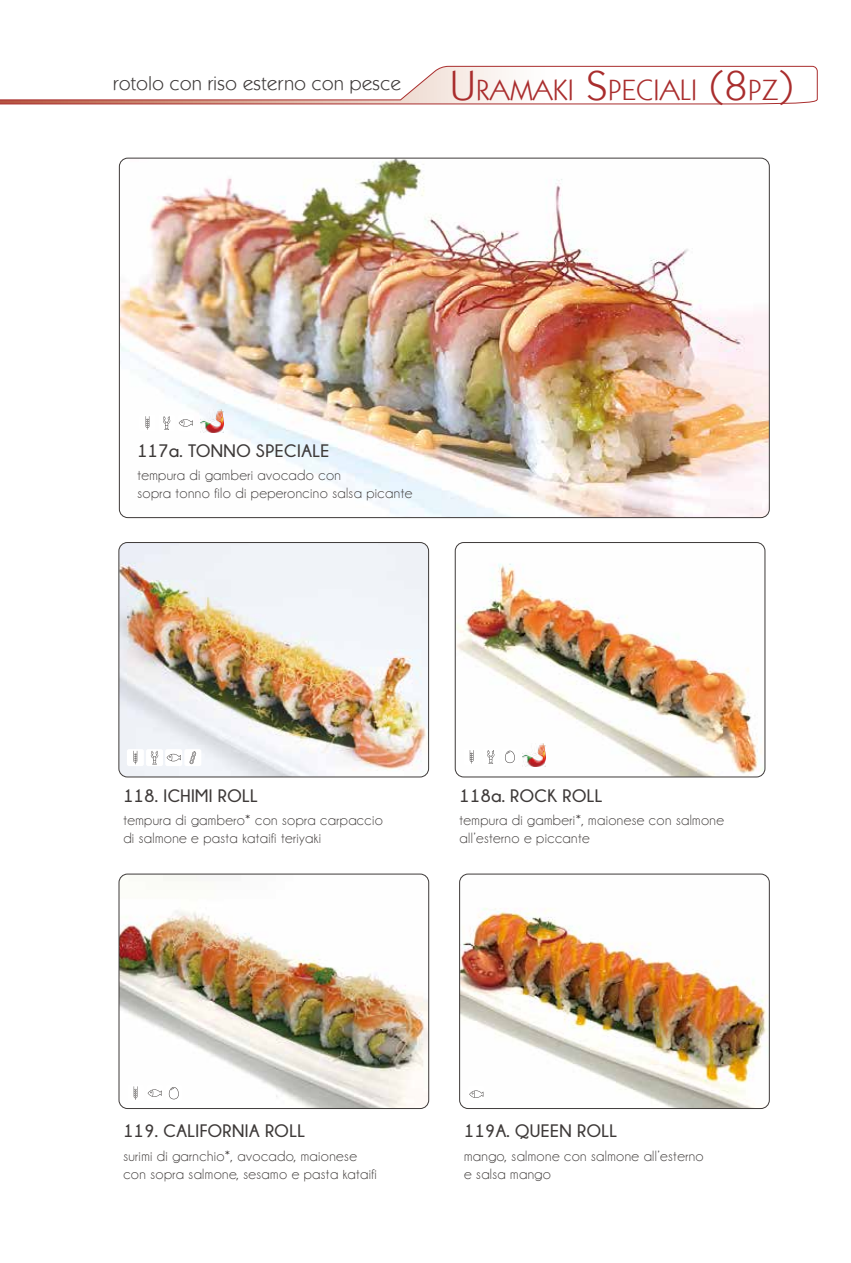
<style>
.page{position:relative;width:851px;height:1263px;background:#fff}
.page>*{position:absolute;margin:0;border:0;box-sizing:border-box;transform-origin:0 0}
.t1{font:19.5px "Kabel IT Cby BT";letter-spacing:.025em;color:#3e3a39}
.t2{font:700 18px "Champagne&Limousines";letter-spacing:.025em;color:#3e3a39}
.t3{font:15px/18px "Champagne&Limousines";letter-spacing:.025em;color:#3e3a39}
.s1{font-size:42px;color:#a92d2d}
.s2{font-size:29.4px;color:#a92d2d}
</style>
<div class="page">
<img style="left:119px;top:158px;width:650px;height:360px">
<img style="left:455px;top:542px;width:309px;height:235px">
<div style="left:455px;top:542px;width:310px;height:235px;border:1px solid #3e3a39;border-radius:9px"></div>
<img style="left:459px;top:874px;width:310px;height:234px">
<div style="left:459px;top:874px;width:310px;height:235px;border:1px solid #3e3a39;border-radius:9px"></div>
<img style="left:119px;top:874px;width:309px;height:234px">
<div style="left:119px;top:874px;width:310px;height:235px;border:1px solid #3e3a39;border-radius:9px"></div>
<img style="left:119px;top:542px;width:309px;height:235px">
<div style="left:119px;top:542px;width:309px;height:235px;border:1px solid #3e3a39;border-radius:9px"></div>
<svg style="left:0;top:66px;width:817px;height:39px"></svg>
<div style="left:467px;top:1086px;width:17px;height:17px;background:#fff;border-radius:2px"></div>
<svg style="left:469px;top:1090px;width:14px;height:8px"></svg>
<div style="left:463px;top:748px;width:17px;height:17px;background:#fff;border-radius:2px"></div>
<svg style="left:469px;top:750px;width:4px;height:14px"></svg>
<div style="left:482px;top:748px;width:17px;height:17px;background:#fff;border-radius:2px"></div>
<svg style="left:487px;top:750px;width:7px;height:14px"></svg>
<div style="left:501px;top:748px;width:17px;height:17px;background:#fff;border-radius:2px"></div>
<svg style="left:505px;top:751px;width:10px;height:12px"></svg>
<div style="left:127px;top:749px;width:17px;height:17px;background:#fff;border-radius:2px"></div>
<svg style="left:133px;top:751px;width:4px;height:13px"></svg>
<div style="left:146px;top:749px;width:17px;height:17px;background:#fff;border-radius:2px"></div>
<svg style="left:151px;top:751px;width:7px;height:13px"></svg>
<div style="left:165px;top:749px;width:17px;height:17px;background:#fff;border-radius:2px"></div>
<svg style="left:167px;top:754px;width:14px;height:7px"></svg>
<div style="left:139px;top:414px;width:17px;height:17px;background:#fff;border-radius:2px"></div>
<svg style="left:146px;top:416px;width:3px;height:14px"></svg>
<div style="left:158px;top:414px;width:17px;height:17px;background:#fff;border-radius:2px"></div>
<svg style="left:163px;top:416px;width:7px;height:14px"></svg>
<div style="left:177px;top:414px;width:17px;height:17px;background:#fff;border-radius:2px"></div>
<svg style="left:179px;top:419px;width:14px;height:8px"></svg>
<div style="left:127px;top:1085px;width:17px;height:17px;background:#fff;border-radius:2px"></div>
<svg style="left:134px;top:1086px;width:3px;height:14px"></svg>
<div style="left:146px;top:1085px;width:17px;height:17px;background:#fff;border-radius:2px"></div>
<svg style="left:148px;top:1089px;width:14px;height:8px"></svg>
<div style="left:165px;top:1085px;width:17px;height:17px;background:#fff;border-radius:2px"></div>
<svg style="left:169px;top:1087px;width:10px;height:12px"></svg>
<div style="left:184px;top:749px;width:17px;height:17px;background:#fff;border-radius:2px"></div>
<svg style="left:189px;top:751px;width:7px;height:13px"></svg>
<img style="left:522px;top:743px;width:23px;height:23px">
<img style="left:200px;top:409px;width:24px;height:24px">
<h1 class="t1" style="left:113px;top:72px;width:681px">rotolo con riso esterno con pesce <span class="s1">U</span><span class="s2">RAMAKI</span> <span class="s1">S</span><span class="s2">PECIALI</span> <span class="s1">(8</span><span class="s2">PZ</span><span class="s1">)</span></h1>
<p class="t2" style="left:137px;top:440px;width:193px">117a. TONNO SPECIALE</p>
<p class="t3" style="left:137px;top:466px;width:276px">tempura di gamberi avocado con<br>sopra tonno filo di peperoncino salsa picante</p>
<p class="t2" style="left:123px;top:786px;width:136px">118. ICHIMI ROLL</p>
<p class="t3" style="left:123px;top:811px;width:261px">tempura di gambero* con sopra carpaccio di salmone e pasta kataifi teriyaki</p>
<p class="t2" style="left:459px;top:786px;width:144px">118a. ROCK ROLL</p>
<p class="t3" style="left:459px;top:811px;width:266px">tempura di gamberi*, maionese con salmone all’esterno e piccante</p>
<p class="t2" style="left:123px;top:1121px;width:183px">119. CALIFORNIA ROLL</p>
<p class="t3" style="left:123px;top:1147px;width:255px">surimi di garnchio*, avocado, maionese con sopra salmone, sesamo e pasta kataifi</p>
<p class="t2" style="left:464px;top:1121px;width:154px">119A. QUEEN ROLL</p>
<p class="t3" style="left:464px;top:1147px;width:241px">mango, salmone con salmone all’esterno e salsa mango</p>
</div>
